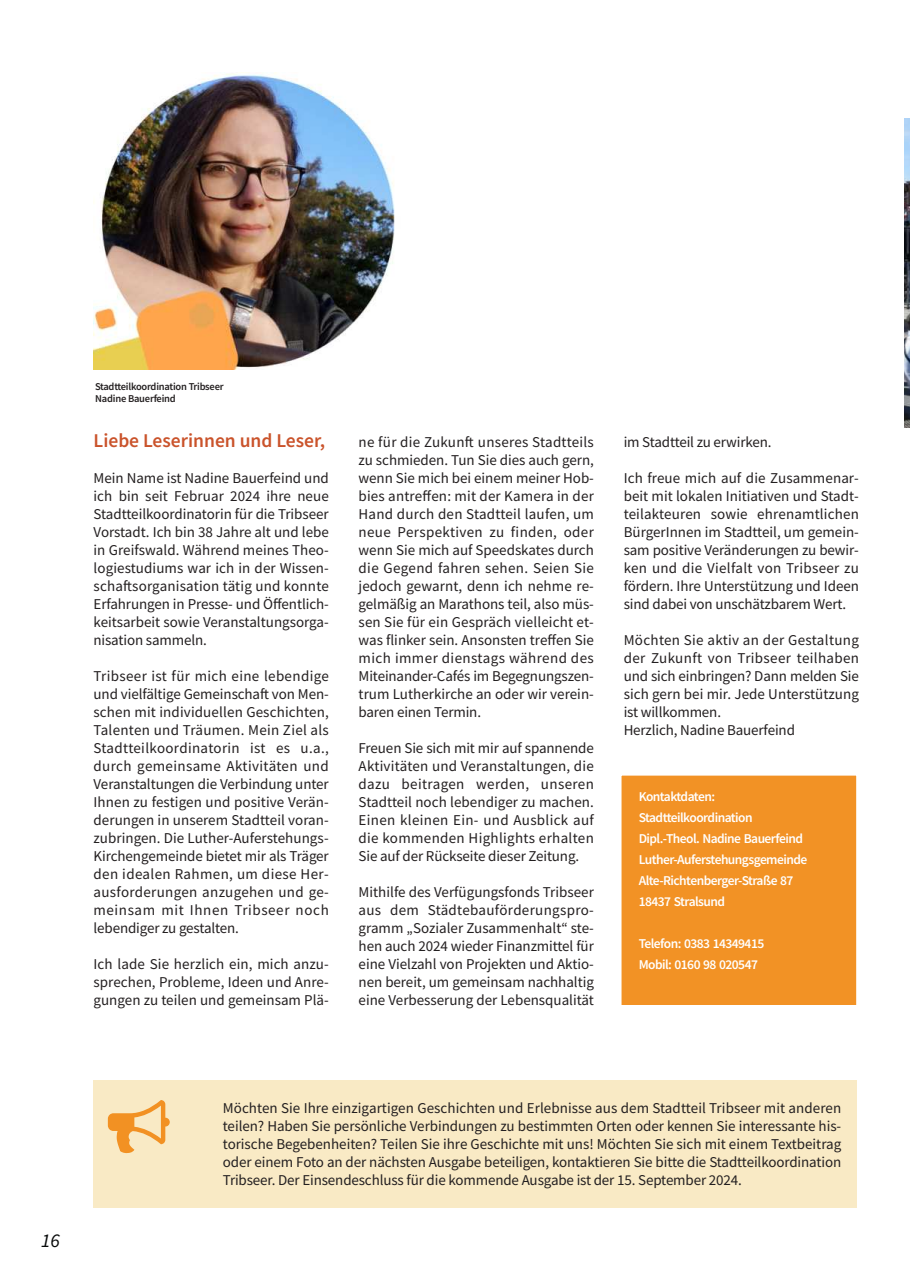
<style>
.page{position:relative;width:910px;height:1280px;background:#fff}
.page>*{position:absolute;margin:0;border:0;box-sizing:border-box;transform-origin:0 0}
.t1{font:600 19.5px "Source Sans Pro";color:#ca532b}
.t2{font:italic 19.5px "Source Sans Pro";color:#070909}
.t3{font:15px/18px "Source Sans Pro";letter-spacing:-.005em;color:#231f20;text-align:justify}
.t4{font:600 13.5px/21px "Source Sans Pro";letter-spacing:-.04em;color:#fff}
.t5{font:600 10.5px/12px "Source Sans Pro";letter-spacing:-.02em;color:#231f20}
</style>
<div class="page">
<img style="left:904px;top:119px;width:6px;height:309px">
<img style="left:94px;top:72px;width:301px;height:298px">
<div style="left:619px;top:773px;width:239px;height:234px;background:#f29225;border:2px solid #fff"></div>
<div style="left:94px;top:1081px;width:763px;height:127px;background:#f9eac5"></div>
<p class="t5" style="left:95px;top:380px;width:130px">Stadtteilkoordination Tribseer<br>Nadine Bauerfeind</p>
<h1 class="t1" style="left:94px;top:427px;width:233px">Liebe Leserinnen und Leser,</h1>
<p class="t3" style="left:94px;top:468px;width:237px">Mein Name ist Nadine Bauerfeind und ich bin seit Februar 2024 ihre neue Stadtteilkoordinatorin für die Tribseer Vorstadt. Ich bin 38 Jahre alt und lebe in Greifswald. Während meines Theo&shy;logiestudiums war ich in der Wissen&shy;scha昀琀sorganisation tätig und konnte Erfahrungen in Presse- und Ö昀昀entlich&shy;keitsarbeit sowie Veranstaltungsorga&shy;nisation sammeln.</p>
<p class="t3" style="left:94px;top:666px;width:237px">Tribseer ist für mich eine lebendige und vielfältige Gemeinscha昀琀 von Men&shy;schen mit individuellen Geschichten, Talenten und Träumen. Mein Ziel als Stadtteilkoordinatorin ist es u.a., durch gemeinsame Aktivitäten und Veranstaltungen die Verbindung unter Ihnen zu festigen und positive Verän&shy;derungen in unserem Stadtteil voran&shy;zubringen. Die Luther-Auferstehungs-Kirchengemeinde bietet mir als Träger den idealen Rahmen, um diese Her&shy;ausforderungen anzugehen und ge&shy;meinsam mit Ihnen Tribseer noch lebendiger zu gestalten.</p>
<p class="t3" style="left:94px;top:954px;width:237px">Ich lade Sie herzlich ein, mich anzu&shy;sprechen, Probleme, Ideen und Anre&shy;gungen zu teilen und gemeinsam Plä-</p>
<p class="t3" style="left:359px;top:432px;width:237px">ne für die Zukun昀琀 unseres Stadtteils zu schmieden. Tun Sie dies auch gern, wenn Sie mich bei einem meiner Hob&shy;bies antre昀昀en: mit der Kamera in der Hand durch den Stadtteil laufen, um neue Perspektiven zu finden, oder wenn Sie mich auf Speedskates durch die Gegend fahren sehen. Seien Sie jedoch gewarnt, denn ich nehme re&shy;gelmäßig an Marathons teil, also müs&shy;sen Sie für ein Gespräch vielleicht et&shy;was flinker sein. Ansonsten tre昀昀en Sie mich immer dienstags während des Miteinander-Cafés im Begegnungszen&shy;trum Lutherkirche an oder wir verein&shy;baren einen Termin.</p>
<p class="t3" style="left:359px;top:738px;width:237px">Freuen Sie sich mit mir auf spannende Aktivitäten und Veranstaltungen, die dazu beitragen werden, unseren Stadtteil noch lebendiger zu machen.<br>Einen kleinen Ein- und Ausblick auf die kommenden Highlights erhalten Sie auf der Rückseite dieser Zeitung.</p>
<p class="t3" style="left:359px;top:882px;width:237px">Mithilfe des Verfügungsfonds Tribseer aus dem Städtebauförderungspro&shy;gramm „Sozialer Zusammenhalt“ ste&shy;hen auch 2024 wieder Finanzmittel für eine Vielzahl von Projekten und Aktio&shy;nen bereit, um gemeinsam nachhaltig eine Verbesserung der Lebensqualität</p>
<p class="t3" style="left:624px;top:432px;width:150px">im Stadtteil zu erwirken.</p>
<p class="t3" style="left:624px;top:468px;width:237px">Ich freue mich auf die Zusammenar&shy;beit mit lokalen Initiativen und Stadt&shy;teilakteuren sowie ehrenamtlichen BürgerInnen im Stadtteil, um gemein&shy;sam positive Veränderungen zu bewir&shy;ken und die Vielfalt von Tribseer zu fördern. Ihre Unterstützung und Ideen sind dabei von unschätzbarem Wert.</p>
<p class="t3" style="left:624px;top:630px;width:237px;text-align:left">Möchten Sie aktiv an der Gestaltung der Zukunft von Tribseer teilhaben und sich einbringen? Dann melden Sie sich gern bei mir. Jede Unterstützung ist willkommen.<br>Herzlich, Nadine Bauerfeind</p>
<p class="t4" style="left:639px;top:785px;width:170px">Kontaktdaten:<br>Stadtteilkoordination<br>Dipl.-Theol. Nadine Bauerfeind<br>Luther-Auferstehungsgemeinde<br>Alte-Richtenberger-Straße 87<br>18437 Stralsund</p>
<p class="t4" style="left:639px;top:932px;width:127px">Telefon: 0383 14349415<br>Mobil: 0160 98 020547</p>
<h1 class="t2" style="left:41px;top:1228px;width:20px">16</h1>
<p class="t3" style="left:223px;top:1098px;width:620px">Möchten Sie Ihre einzigartigen Geschichten und Erlebnisse aus dem Stadtteil Tribseer mit anderen teilen? Haben Sie persönliche Verbindungen zu bestimmten Orten oder kennen Sie interessante his&shy;torische Begebenheiten? Teilen Sie ihre Geschichte mit uns! Möchten Sie sich mit einem Textbeitrag oder einem Foto an der nächsten Ausgabe beteiligen, kontaktieren Sie bitte die Stadtteilkoordination Tribseer. Der Einsendeschluss für die kommende Ausgabe ist der 15. September 2024.</p>
</div>
